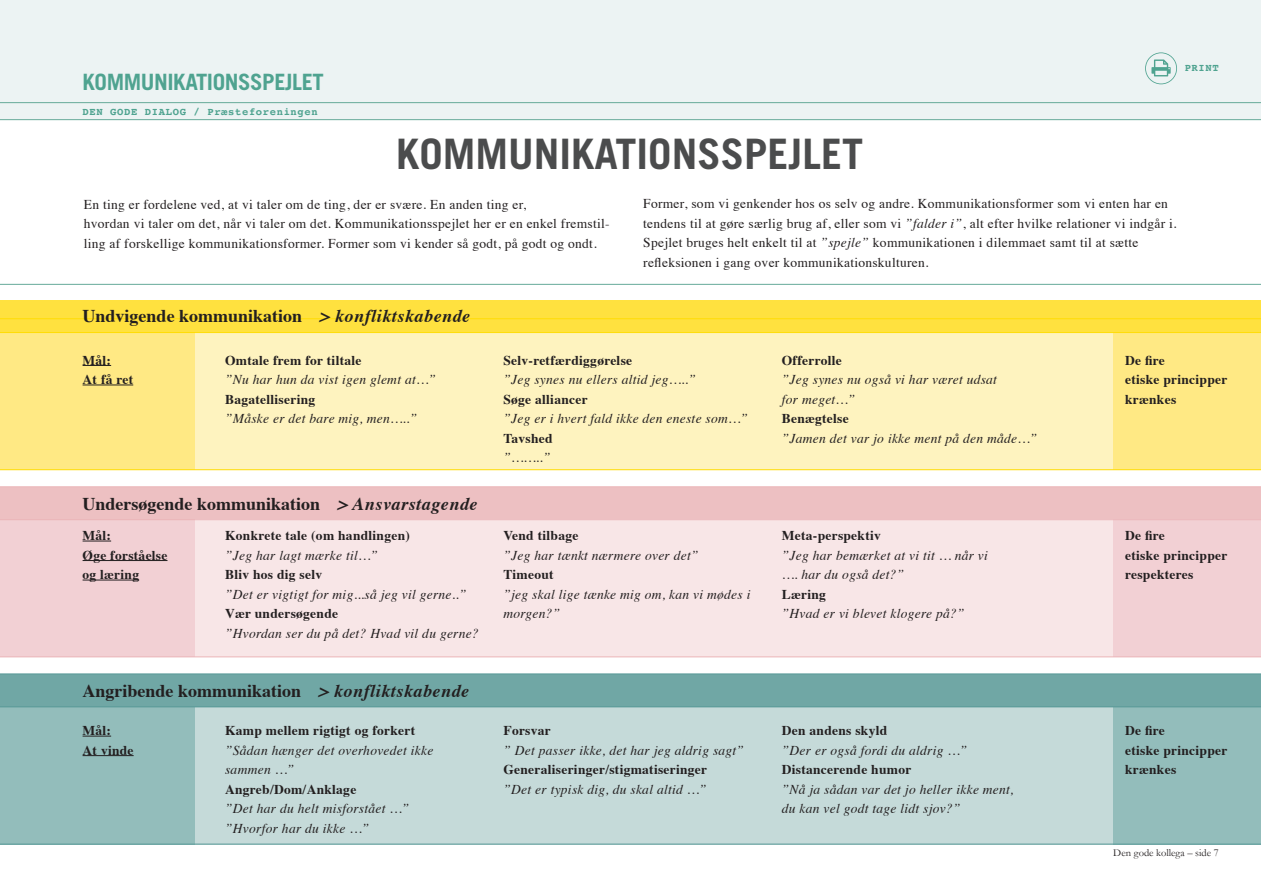
<style>
.page{position:relative;width:1261px;height:892px;background:#fff}
.page>*{position:absolute;margin:0;border:0;box-sizing:border-box;transform-origin:0 0}
.t1{font:700 42px "Trade Gothic";color:#4b4c4d}
.t2{font:700 22.5px "Trade Gothic";letter-spacing:-.02em;color:#4fa390}
.t3{font:700 18px "Times";color:#231f20}
.t4{font:italic 13.5px/19.5px "Times";letter-spacing:.02em;color:#231f20}
.t5{font:13.5px/19.5px "Times";letter-spacing:.02em;color:#231f20}
.t6{font:700 13.5px/19.5px "Times";letter-spacing:.02em;color:#231f20}
.t7{font:700 10.5px "Courier";letter-spacing:.06em;color:#4fa390}
.t8{font:10.5px "Garamond";color:#231f20}
.s1{font-style:italic}
</style>
<div class="page">
<div style="left:0;top:0;width:1260px;height:120px;background:#ecf3f3"></div>
<div style="left:0;top:333px;width:210px;height:137px;background:#ffe984"></div>
<div style="left:0;top:520px;width:210px;height:137px;background:#f2d0d4"></div>
<div style="left:0;top:707px;width:210px;height:137px;background:#93bdbb"></div>
<div style="left:0;top:299px;width:1260px;height:33px;background:#ffe13f"></div>
<div style="left:0;top:487px;width:1260px;height:32px;background:#edc0c2"></div>
<div style="left:0;top:674px;width:1260px;height:33px;background:#70a7a5"></div>
<div style="left:1108px;top:333px;width:152px;height:137px;background:#ffe984"></div>
<div style="left:1108px;top:520px;width:152px;height:137px;background:#f2d0d4"></div>
<div style="left:1108px;top:707px;width:152px;height:137px;background:#93bdbb"></div>
<div style="left:195px;top:333px;width:916px;height:137px;background:#fef3bf"></div>
<div style="left:195px;top:520px;width:916px;height:137px;background:#f8e6e7"></div>
<div style="left:195px;top:707px;width:916px;height:137px;background:#c5dad9"></div>
<hr style="left:0;top:284px;width:1260px;height:1px;background:#6a9">
<hr style="left:0;top:332px;width:1260px;height:1px;background:#ffdc06">
<hr style="left:0;top:519px;width:1260px;height:1px;background:#ebb5b8">
<hr style="left:0;top:706px;width:1260px;height:1px;background:#599a98">
<hr style="left:0;top:318px;width:1260px;height:1px;background:#ffdc06">
<hr style="left:0;top:486px;width:1260px;height:1px;background:#ebb5b8">
<hr style="left:0;top:673px;width:1260px;height:1px;background:#599a98">
<hr style="left:0;top:469px;width:1260px;height:1px;background:#ffdc06">
<hr style="left:0;top:656px;width:1260px;height:1px;background:#ebb5b8">
<hr style="left:0;top:844px;width:1260px;height:1px;background:#599a98">
<svg style="left:83px;top:365px;width:28px;height:1px"></svg>
<hr style="left:83px;top:384px;width:50px;height:1px;background:#231f20">
<svg style="left:83px;top:540px;width:28px;height:1px"></svg>
<hr style="left:83px;top:560px;width:84px;height:1px;background:#231f20">
<hr style="left:83px;top:579px;width:56px;height:1px;background:#231f20">
<svg style="left:83px;top:735px;width:28px;height:1px"></svg>
<hr style="left:83px;top:755px;width:51px;height:1px;background:#231f20">
<svg style="left:1145px;top:52px;width:31px;height:32px"></svg>
<hr style="left:0;top:119px;width:1260px;height:1px;background:#6a9">
<hr style="left:0;top:102px;width:1260px;height:1px;background:#6a9">
<h2 class="t2" style="left:83px;top:68px;width:243px">KOMMUNIKATIONSSPEJLET</h2>
<p class="t7" style="left:83px;top:103px;width:236px">DEN GODE DIALOG / Præsteforeningen</p>
<h1 class="t1" style="left:396px;top:128px;width:468px">KOMMUNIKATIONSSPEJLET</h1>
<p class="t7" style="left:1184px;top:60px;width:36px">PRINT</p>
<p class="t5" style="left:84px;top:193px;width:527px">En ting er fordelene ved, at vi taler om de ting, der er svære. En anden ting er,<br>hvordan vi taler om det, når vi taler om det. Kommunikationsspejlet her er en enkel fremstil&shy;ling af forskellige kommunikationsformer. Former som vi kender så godt, på godt og ondt.</p>
<p class="t5" style="left:643px;top:193px;width:534px">Former, som vi genkender hos os selv og andre. Kommunikationsformer som vi enten har en tendens til at gøre særlig brug af, eller som vi <span class="s1">”falder i”</span>, alt efter hvilke relationer vi indgår i.<br>Spejlet bruges helt enkelt til at <span class="s1">”spejle”</span> kommunikationen i dilemmaet samt til at sætte refleksionen i gang over kommunikationskulturen.</p>
<h3 class="t3" style="left:83px;top:299px;width:389px">Undvigende kommunikation <span class="s1">&gt; konfliktskabende</span></h3>
<p class="t6" style="left:83px;top:349px;width:52px">Mål:<br>At få ret</p>
<p class="t6" style="left:225px;top:349px;width:138px">Omtale frem for tiltale</p>
<p class="t4" style="left:225px;top:369px;width:212px">”Nu har hun da vist igen glemt at…”</p>
<p class="t6" style="left:225px;top:388px;width:92px">Bagatellisering</p>
<p class="t4" style="left:225px;top:408px;width:194px">”Måske er det bare mig, men…..”</p>
<p class="t6" style="left:503px;top:349px;width:130px">Selv-retfærdiggørelse</p>
<p class="t4" style="left:503px;top:369px;width:194px">”Jeg synes nu ellers altid jeg…..”</p>
<p class="t6" style="left:503px;top:388px;width:86px">Søge alliancer</p>
<p class="t4" style="left:503px;top:408px;width:246px">”Jeg er i hvert fald ikke den eneste som…”</p>
<p class="t6" style="left:503px;top:427px;width:51px">Tavshed</p>
<p class="t4" style="left:503px;top:447px;width:49px">”……..”</p>
<p class="t6" style="left:781px;top:349px;width:61px">Offerrolle</p>
<p class="t4" style="left:781px;top:369px;width:217px">”Jeg synes nu også vi har været udsat for meget…”</p>
<p class="t6" style="left:781px;top:407px;width:68px">Benægtelse</p>
<p class="t4" style="left:781px;top:427px;width:257px">”Jamen det var jo ikke ment på den måde…”</p>
<p class="t6" style="left:1124px;top:349px;width:104px">De fire<br>etiske principper krænkes</p>
<h3 class="t3" style="left:83px;top:486px;width:396px">Undersøgende kommunikation <span class="s1">&gt; Ansvarstagende</span></h3>
<p class="t6" style="left:83px;top:524px;width:86px">Mål:<br>Øge forståelse og læring</p>
<p class="t6" style="left:225px;top:524px;width:186px">Konkrete tale (om handlingen)</p>
<p class="t4" style="left:225px;top:544px;width:154px">”Jeg har lagt mærke til…”</p>
<p class="t6" style="left:225px;top:563px;width:98px">Bliv hos dig selv</p>
<p class="t4" style="left:225px;top:583px;width:243px">”Det er vigtigt for mig...så jeg vil gerne..”</p>
<p class="t6" style="left:225px;top:602px;width:114px">Vær undersøgende</p>
<p class="t4" style="left:225px;top:622px;width:255px">”Hvordan ser du på det? Hvad vil du gerne?</p>
<p class="t6" style="left:503px;top:524px;width:76px">Vend tilbage</p>
<p class="t4" style="left:503px;top:544px;width:196px">”Jeg har tænkt nærmere over det”</p>
<p class="t6" style="left:503px;top:563px;width:52px">Timeout</p>
<p class="t4" style="left:503px;top:583px;width:248px">”jeg skal lige tænke mig om, kan vi mødes i morgen?”</p>
<p class="t6" style="left:781px;top:524px;width:101px">Meta-perspektiv</p>
<p class="t4" style="left:781px;top:544px;width:207px">”Jeg har bemærket at vi tit … når vi …. har du også det?”</p>
<p class="t6" style="left:781px;top:583px;width:46px">Læring</p>
<p class="t4" style="left:781px;top:603px;width:184px">”Hvad er vi blevet klogere på?”</p>
<p class="t6" style="left:1124px;top:524px;width:104px">De fire<br>etiske principper respekteres</p>
<h3 class="t3" style="left:83px;top:673px;width:388px">Angribende kommunikation <span class="s1">&gt; konfliktskabende</span></h3>
<p class="t6" style="left:83px;top:719px;width:53px">Mål:<br>At vinde</p>
<p class="t6" style="left:225px;top:719px;width:192px">Kamp mellem rigtigt og forkert</p>
<p class="t4" style="left:225px;top:739px;width:210px">”Sådan hænger det overhovedet ikke sammen …”</p>
<p class="t6" style="left:225px;top:778px;width:133px">Angreb/Dom/Anklage</p>
<p class="t4" style="left:225px;top:798px;width:185px">”Det har du helt misforstået …” ”Hvorfor har du ikke …”</p>
<p class="t6" style="left:503px;top:719px;width:49px">Forsvar</p>
<p class="t4" style="left:503px;top:739px;width:242px">” Det passer ikke, det har jeg aldrig sagt”</p>
<p class="t6" style="left:503px;top:758px;width:205px">Generaliseringer/stigmatiseringer</p>
<p class="t4" style="left:503px;top:778px;width:204px">”Det er typisk dig, du skal altid …”</p>
<p class="t6" style="left:781px;top:719px;width:107px">Den andens skyld</p>
<p class="t4" style="left:781px;top:739px;width:187px">”Der er også fordi du aldrig …”</p>
<p class="t6" style="left:781px;top:758px;width:131px">Distancerende humor</p>
<p class="t4" style="left:781px;top:778px;width:233px">”Nå ja sådan var det jo heller ikke ment, du kan vel godt tage lidt sjov?”</p>
<p class="t6" style="left:1124px;top:719px;width:104px">De fire<br>etiske principper krænkes</p>
<p class="t8" style="left:1112px;top:846px;width:107px">Den gode kollega – side 7</p>
</div>
